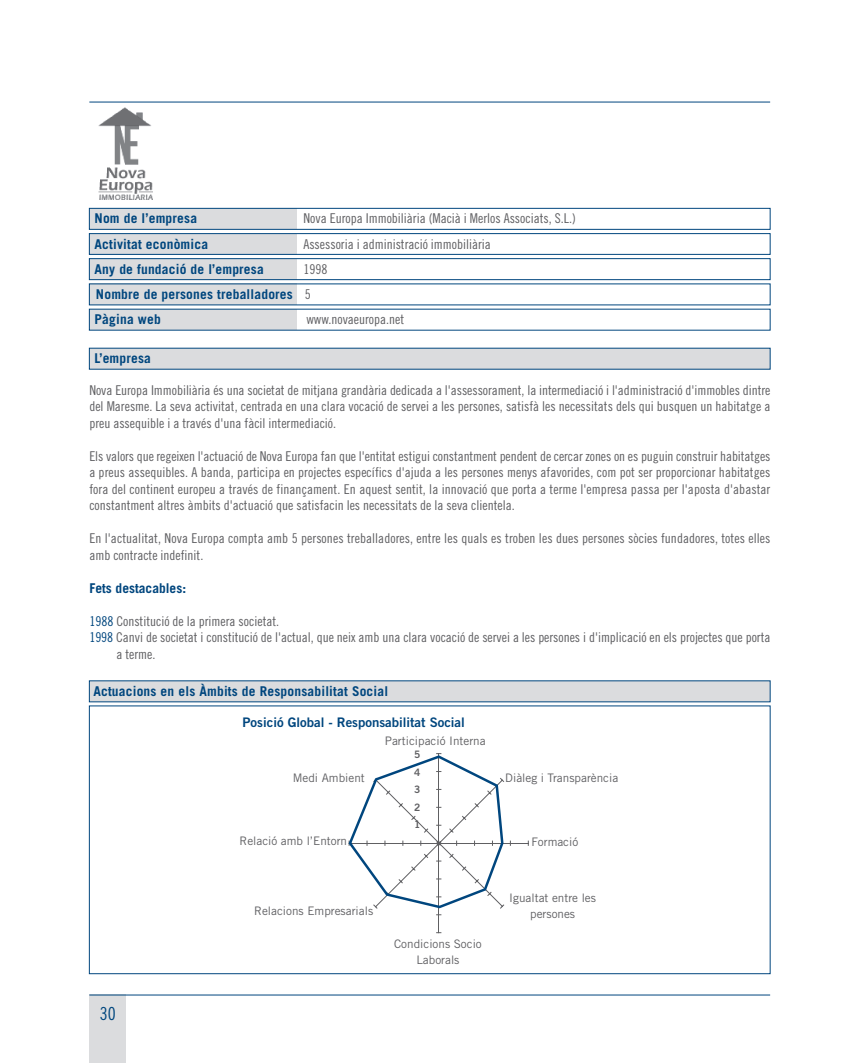
<style>
.page{position:relative;width:851px;height:1063px;background:#fff}
.page>*{position:absolute;margin:0;border:0;box-sizing:border-box;transform-origin:0 0}
.t1{font:18px "Trade Gothic Cond Eighteen";color:#00467e}
.t2{font:13.5px/16.5px "Trade Gothic Cond Eighteen";color:#5f5f62;text-align:justify}
.t3{font:700 13.5px/25.2px "Trade Gothic";letter-spacing:.015em;color:#00467e}
.t4{font:13.2px "Trade Gothic Bold Two";color:#00467e}
.t5{font:11.7px/16px "Trade Gothic";color:#5f5f62;text-align:center}
.t6{font:10.2px/17.5px "Trade Gothic Bold Two";color:#5f5f62;text-align:justify}
.s1{font-family:"Trade Gothic Cond Eighteen";font-weight:400;color:#5f5f62}
.s2{color:#00467e}
</style>
<div class="page">
<div style="left:89px;top:348px;width:681px;height:22px;background:#dbdcde"></div>
<div style="left:89px;top:995px;width:37px;height:68px;background:#dbdcde"></div>
<hr style="left:89px;top:102px;width:681px;height:1px;background:#00467e">
<hr style="left:89px;top:995px;width:681px;height:1px;background:#00467e">
<svg style="left:88px;top:233px;width:682px;height:98px"></svg>
<div style="left:89px;top:208px;width:207px;height:21px;background:#dbdcde"></div>
<div style="left:89px;top:208px;width:681px;height:22px;border:1px solid #00467e"></div>
<img style="left:98px;top:107px;width:55px;height:93px">
<div style="left:89px;top:680px;width:681px;height:22px;background:#dbdcde"></div>
<div style="left:89px;top:705px;width:681px;height:269px;border:1px solid #00467e"></div>
<svg style="left:348px;top:753px;width:181px;height:181px"></svg>
<p class="t3" style="left:95px;top:207px;width:104px">Nom de l’empresa</p>
<p class="t2" style="left:303px;top:211px;width:274px">Nova Europa Immobiliària (Macià i Merlos Associats, S.L.)</p>
<p class="t3" style="left:95px;top:232px;width:115px">Activitat econòmica</p>
<p class="t2" style="left:303px;top:237px;width:189px">Assessoria i administració immobiliària</p>
<p class="t3" style="left:95px;top:257px;width:171px">Any de fundació de l’empresa</p>
<p class="t2" style="left:303px;top:262px;width:25px">1998</p>
<p class="t3" style="left:95px;top:283px;width:218px">Nombre de persones treballadores <span class="s1">5<br></span>Pàgina web</p>
<p class="t2" style="left:306px;top:312px;width:99px">www.novaeuropa.net</p>
<p class="t3" style="left:95px;top:347px;width:58px">L’empresa</p>
<p class="t2" style="left:89px;top:383px;width:682px">Nova Europa Immobiliària és una societat de mitjana grandària dedicada a l'assessorament, la intermediació i l'administració d'immobles dintre del Maresme. La seva activitat, centrada en una clara vocació de servei a les persones, satisfà les necessitats dels qui busquen un habitatge a preu assequible i a través d'una fàcil intermediació.</p>
<p class="t2" style="left:89px;top:449px;width:682px">Els valors que regeixen l'actuació de Nova Europa fan que l'entitat estigui constantment pendent de cercar zones on es puguin construir habitatges a preus assequibles. A banda, participa en projectes específics d'ajuda a les persones menys afavorides, com pot ser proporcionar habitatges fora del continent europeu a través de finançament. En aquest sentit, la innovació que porta a terme l'empresa passa per l'aposta d'abastar constantment altres àmbits d'actuació que satisfacin les necessitats de la seva clientela.</p>
<p class="t2" style="left:89px;top:531px;width:682px">En l'actualitat, Nova Europa compta amb 5 persones treballadores, entre les quals es troben les dues persones sòcies fundadores, totes elles amb contracte indefinit.</p>
<p class="t3" style="left:89px;top:577px;width:98px">Fets destacables:</p>
<p class="t2" style="left:89px;top:614px;width:191px"><span class="s2">1988</span> Constitució de la primera societat.</p>
<p class="t2" style="left:89px;top:630px;width:682px"><span class="s2">1998</span> Canvi de societat i constitució de l'actual, que neix amb una clara vocació de servei a les persones i d'implicació en els projectes que porta</p>
<p class="t2" style="left:116px;top:647px;width:41px">a terme.</p>
<p class="t3" style="left:93px;top:680px;width:296px">Actuacions en els Àmbits de Responsabilitat Social</p>
<p class="t4" style="left:242px;top:717px;width:224px">Posició Global - Responsabilitat Social</p>
<p class="t5" style="left:385px;top:733px;width:102px">Participació Interna</p>
<p class="t5" style="left:293px;top:771px;width:74px">Medi Ambient</p>
<p class="t5" style="left:505px;top:771px;width:114px">Diàleg i Transparència</p>
<p class="t6" style="left:414px;top:746px;width:8px">5<br>4<br>3<br>2<br>1</p>
<p class="t5" style="left:239px;top:833px;width:109px">Relació amb l’Entorn</p>
<p class="t5" style="left:531px;top:835px;width:48px">Formació</p>
<h1 class="t1" style="left:100px;top:1007px;width:17px">30</h1>
<p class="t5" style="left:254px;top:903px;width:120px">Relacions Empresarials</p>
<p class="t5" style="left:394px;top:937px;width:89px">Condicions Socio<br>Laborals</p>
<p class="t5" style="left:509px;top:891px;width:88px">Igualtat entre les persones</p>
</div>
